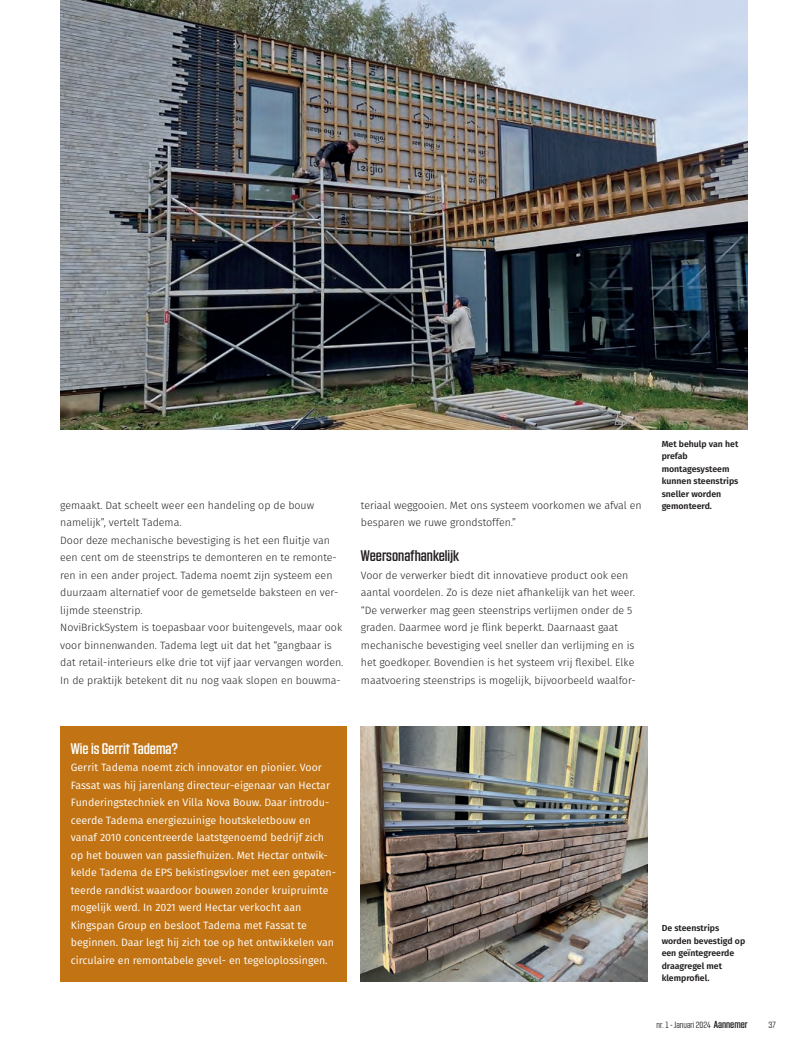
<style>
.page{position:relative;width:808px;height:1063px;background:#fff}
.page>*{position:absolute;margin:0;border:0;box-sizing:border-box;transform-origin:0 0}
.t1{font:15px "Countach";color:#231f20}
.t2{font:15px "Countach";color:#fff}
.t3{font:300 10.62px/17.5px "Fira Sans";color:#231f20}
.t4{font:10.62px/17.5px "Fira Sans";color:#fff}
.t5{font:600 8.75px/12.5px "Fira Sans";color:#231f20}
.t6{font:300 8.75px "Countach";color:#231f20}
.s1{font-weight:400;font-size:10px}
</style>
<div class="page">
<div style="left:60px;top:726px;width:287px;height:255px;background:#c27414"></div>
<img style="left:60px;top:0;width:688px;height:430px">
<img style="left:361px;top:726px;width:286px;height:255px">
<p class="t3" style="left:60px;top:496px;width:285px">gemaakt. Dat scheelt weer een handeling op de bouw namelijk”, vertelt Tadema.<br>Door deze mechanische bevestiging is het een fluitje van een cent om de steenstrips te demonteren en te remonte&shy;ren in een ander project. Tadema noemt zijn systeem een duurzaam alternatief voor de gemetselde baksteen en ver&shy;lijmde steenstrip.<br>NoviBrickSystem is toepasbaar voor buitengevels, maar ook voor binnenwanden. Tadema legt uit dat het “gangbaar is dat retail-interieurs elke drie tot vijf jaar vervangen worden.<br>In de praktijk betekent dit nu nog vaak slopen en bouwma-</p>
<p class="t3" style="left:361px;top:496px;width:282px">teriaal weggooien. Met ons systeem voorkomen we afval en besparen we ruwe grondstoffen.”</p>
<h1 class="t1" style="left:361px;top:546px;width:100px">Weersonafhankelijk</h1>
<p class="t3" style="left:361px;top:566px;width:276px">Voor de verwerker biedt dit innovatieve product ook een aantal voordelen. Zo is deze niet afhankelijk van het weer. “De verwerker mag geen steenstrips verlijmen onder de 5 graden. Daarmee word je flink beperkt. Daarnaast gaat mechanische bevestiging veel sneller dan verlijming en is het goedkoper. Bovendien is het systeem vrij flexibel. Elke maatvoering steenstrips is mogelijk, bijvoorbeeld waalfor-</p>
<p class="t5" style="left:662px;top:437px;width:78px">Met behulp van het prefab montagesysteem kunnen steenstrips sneller worden gemonteerd.</p>
<h1 class="t2" style="left:71px;top:739px;width:109px">Wie is Gerrit Tadema?</h1>
<p class="t4" style="left:71px;top:758px;width:267px">Gerrit Tadema noemt zich innovator en pionier. Voor Fassat was hij jarenlang directeur-eigenaar van Hectar Funderingstechniek en Villa Nova Bouw. Daar introdu&shy;ceerde Tadema energiezuinige houtskeletbouw en vanaf 2010 concentreerde laatstgenoemd bedrijf zich op het bouwen van passiefhuizen. Met Hectar ontwik&shy;kelde Tadema de EPS bekistingsvloer met een gepaten&shy;teerde randkist waardoor bouwen zonder kruipruimte mogelijk werd. In 2021 werd Hectar verkocht aan Kingspan Group en besloot Tadema met Fassat te beginnen. Daar legt hij zich toe op het ontwikkelen van circulaire en remontabele gevel- en tegeloplossingen.</p>
<p class="t5" style="left:662px;top:921px;width:85px">De steenstrips worden bevestigd op een geïntegreerde draagregel met klemprofiel.</p>
<p class="t6" style="left:657px;top:1019px;width:93px">nr. 1 - Januari 2024 <span class="s1">Aannemer</span></p>
<p class="t6" style="left:768px;top:1019px;width:9px">37</p>
</div>
